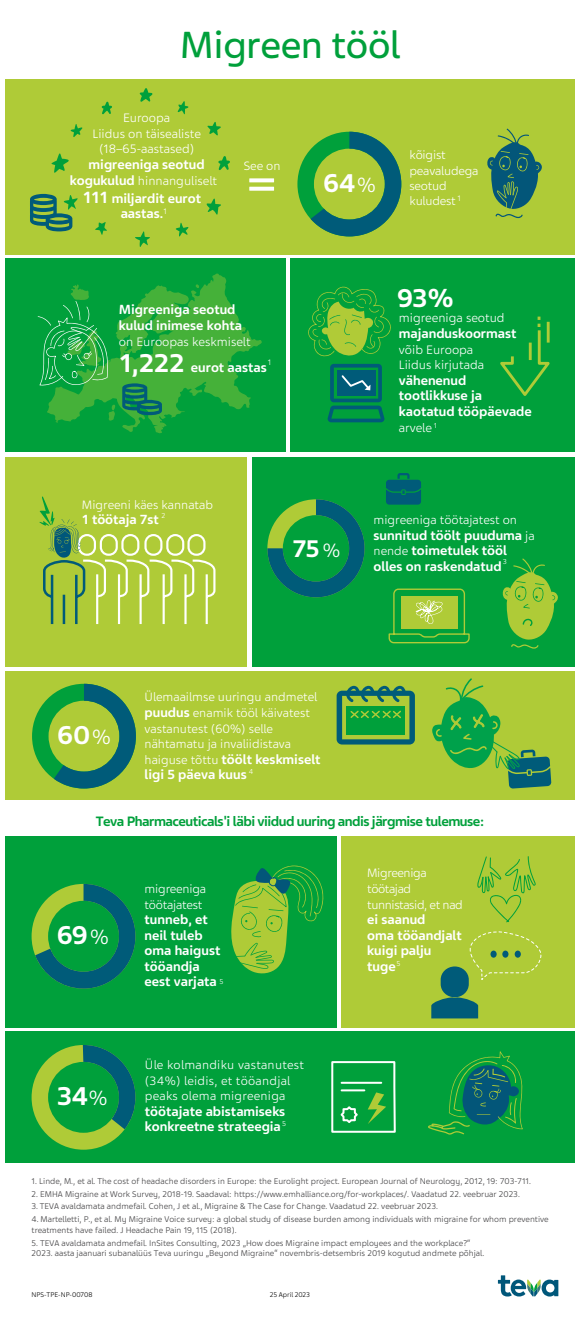
<style>
.page{position:relative;width:580px;height:1320px;background:#fff}
.page>*{position:absolute;margin:0;border:0;box-sizing:border-box;transform-origin:0 0}
.t1{font:40px "Teva Sans";letter-spacing:-.005em;color:#00a03b}
.t2{font:700 27.2px "Teva Sans";letter-spacing:-.03em;color:#fff}
.t3{font:700 25.48px "Teva Sans";color:#fff}
.t4{font:700 14.4px "Teva Sans";letter-spacing:-.035em;color:#00a03b}
.t5{font:700 14px/15.6px "Teva Sans";color:#fff}
.t6{font:300 12.96px/15.6px "Teva Sans";color:#fff;text-align:center}
.t7{font:300 12.8px/15.6px "Teva Sans";color:#fff}
.t8{font:300 12.8px/15.6px "Teva Sans";letter-spacing:.02em;color:#fff}
.t9{font:300 12.8px/15.6px "Teva Sans";letter-spacing:-.03em;color:#fff}
.t10{font:300 8.8px/10.6px "Teva Sans";color:#414042}
.t11{font:300 8.4px "Teva Sans";color:#fff}
.t12{font:300 7.56px "Teva Sans";color:#fff}
.t13{font:300 7.2px "Teva Sans";color:#000}
.s1{font-weight:700;font-size:14px}
.s2{font-size:17.2px}
.s3{font-weight:300;font-size:21.6px}
.s4{font-size:27.2px}
.s5{font-weight:300;font-size:12.8px}
.s6{font-weight:300;font-size:20.2px}
</style>
<div class="page">
<div style="left:341px;top:837px;width:234px;height:191px;background:#afcb37"></div>
<div style="left:5px;top:837px;width:332px;height:191px;background:#00a03b"></div>
<div style="left:5px;top:1032px;width:570px;height:131px;background:#00a03b"></div>
<div style="left:5px;top:457px;width:242px;height:209px;background:#afcb37"></div>
<div style="left:5px;top:671px;width:570px;height:129px;background:#afcb37"></div>
<div style="left:252px;top:457px;width:323px;height:209px;background:#00a03b"></div>
<div style="left:5px;top:258px;width:280px;height:194px;background:#00a03b"></div>
<div style="left:290px;top:258px;width:285px;height:194px;background:#00a03b"></div>
<div style="left:5px;top:79px;width:570px;height:175px;background:#afcb37"></div>
<svg style="left:47px;top:273px;width:215px;height:161px"></svg>
<svg style="left:109px;top:405px;width:6px;height:16px"></svg>
<svg style="left:122px;top:342px;width:6px;height:3px"></svg>
<svg style="left:196px;top:284px;width:3px;height:4px"></svg>
<svg style="left:249px;top:178px;width:25px;height:13px"></svg>
<svg style="left:297px;top:132px;width:104px;height:104px"></svg>
<svg style="left:122px;top:383px;width:40px;height:32px"></svg>
<svg style="left:500px;top:316px;width:50px;height:80px"></svg>
<svg style="left:328px;top:364px;width:57px;height:58px"></svg>
<svg style="left:267px;top:499px;width:98px;height:98px"></svg>
<svg style="left:386px;top:473px;width:35px;height:32px"></svg>
<svg style="left:388px;top:588px;width:82px;height:56px"></svg>
<svg style="left:32px;top:884px;width:103px;height:105px"></svg>
<svg style="left:32px;top:1045px;width:103px;height:105px"></svg>
<svg style="left:477px;top:856px;width:59px;height:67px"></svg>
<svg style="left:431px;top:931px;width:111px;height:87px"></svg>
<svg style="left:337px;top:686px;width:78px;height:59px"></svg>
<svg style="left:502px;top:558px;width:56px;height:91px"></svg>
<svg style="left:331px;top:1061px;width:65px;height:72px"></svg>
<svg style="left:487px;top:128px;width:55px;height:90px"></svg>
<svg style="left:140px;top:88px;width:12px;height:14px"></svg>
<svg style="left:102px;top:102px;width:10px;height:12px"></svg>
<svg style="left:178px;top:101px;width:10px;height:13px"></svg>
<svg style="left:208px;top:122px;width:13px;height:13px"></svg>
<svg style="left:30px;top:194px;width:48px;height:37px"></svg>
<svg style="left:176px;top:223px;width:12px;height:13px"></svg>
<svg style="left:95px;top:222px;width:12px;height:13px"></svg>
<svg style="left:135px;top:231px;width:15px;height:16px"></svg>
<svg style="left:52px;top:153px;width:17px;height:20px"></svg>
<svg style="left:207px;top:199px;width:14px;height:16px"></svg>
<svg style="left:218px;top:156px;width:12px;height:14px"></svg>
<svg style="left:71px;top:124px;width:11px;height:13px"></svg>
<svg style="left:32px;top:684px;width:104px;height:105px"></svg>
<svg style="left:38px;top:284px;width:70px;height:102px"></svg>
<svg style="left:39px;top:496px;width:177px;height:128px"></svg>
<svg style="left:308px;top:286px;width:83px;height:71px"></svg>
<svg style="left:231px;top:865px;width:92px;height:109px"></svg>
<svg style="left:428px;top:1051px;width:95px;height:84px"></svg>
<svg style="left:432px;top:678px;width:119px;height:111px"></svg>
<svg style="left:497px;top:1275px;width:62px;height:22px"></svg>
<h1 class="t1" style="left:180px;top:21px;width:222px">Migreen tööl</h1>
<h3 class="t6" style="left:92px;top:110px;width:110px">Euroopa<br>Liidus on täisealiste (18–65-aastased)</h3>
<h3 class="t5" style="left:89px;top:157px;width:117px">migreeniga seotud</h3>
<h3 class="t6" style="left:70px;top:173px;width:149px"><span class="s1">kogukulud</span> hinnanguliselt</h3>
<p class="t11" style="left:163px;top:206px;width:5px">1</p>
<h3 class="t5" style="left:83px;top:190px;width:120px;text-align:center"><span class="s2">111</span> miljardit eurot aastas.</h3>
<h3 class="t7" style="left:244px;top:158px;width:38px">See on</h3>
<h2 class="t2" style="left:323px;top:167px;width:54px">64<span class="s3">%</span></h2>
<h3 class="t7" style="left:410px;top:148px;width:70px;line-height:15.4px">kõigist peavaludega seotud kuludest</h3>
<p class="t11" style="left:457px;top:193px;width:5px">1</p>
<h3 class="t5" style="left:119px;top:302px;width:125px">Migreeniga seotud kulud inimese kohta</h3>
<h3 class="t6" style="left:119px;top:334px;width:133px">on Euroopas keskmiselt</h3>
<h3 class="t5" style="left:119px;top:359px;width:149px"><span class="s4">1,222</span> eurot aastas</h3>
<p class="t11" style="left:268px;top:357px;width:5px">1</p>
<h2 class="t2" style="left:397px;top:281px;width:58px">93%</h2>
<h3 class="t6" style="left:399px;top:310px;width:107px">migreeniga seotud</h3>
<h3 class="t5" style="left:399px;top:326px;width:119px">majanduskoormast</h3>
<h3 class="t6" style="left:399px;top:342px;width:87px;text-align:left">võib Euroopa<br>Liidus kirjutada</h3>
<h3 class="t5" style="left:399px;top:372px;width:134px">vähenenud tootlikkuse ja kaotatud tööpäevade</h3>
<h3 class="t6" style="left:399px;top:420px;width:35px">arvele</h3>
<p class="t12" style="left:434px;top:421px;width:5px">1</p>
<h3 class="t7" style="left:82px;top:497px;width:132px">Migreeni käes kannatab</h3>
<h3 class="t5" style="left:82px;top:511px;width:78px">1 töötaja 7st</h3>
<h3 class="t7" style="left:374px;top:512px;width:145px">migreeniga töötajatest on</h3>
<h3 class="t5" style="left:374px;top:528px;width:163px">sunnitud töölt puuduma <span class="s5">ja nende</span> toimetulek tööl olles on raskendatud</h3>
<p class="t12" style="left:161px;top:511px;width:5px">2</p>
<h3 class="t3" style="left:293px;top:533px;width:48px">75<span class="s6">%</span></h3>
<p class="t12" style="left:503px;top:558px;width:6px">3</p>
<h2 class="t2" style="left:57px;top:719px;width:55px">60<span class="s3">%</span></h2>
<h3 class="t7" style="left:145px;top:690px;width:174px">Ülemaailmse uuringu andmetel <span class="s1">puudus</span> enamik tööl käivatest vastanutest (60%) selle nähtamatu ja invaliidistava</h3>
<h3 class="t5" style="left:145px;top:752px;width:178px"><span class="s5">haiguse tõttu</span> töölt keskmiselt ligi 5 päeva kuus <sup>4</sup></h3>
<h3 class="t4" style="left:96px;top:813px;width:391px">Teva Pharmaceuticals'i läbi viidud uuring andis järgmise tulemuse:</h3>
<h2 class="t2" style="left:57px;top:919px;width:54px">69<span class="s3">%</span></h2>
<h2 class="t2" style="left:57px;top:1080px;width:52px">34<span class="s3">%</span></h2>
<h3 class="t7" style="left:145px;top:881px;width:63px">migreeniga töötajatest</h3>
<h3 class="t5" style="left:145px;top:912px;width:80px">tunneb, et neil tuleb oma haigust tööandja eest varjata <sup>5</sup></h3>
<h3 class="t8" style="left:145px;top:1057px;width:161px">Üle kolmandiku vastanutest (34%) leidis, et tööandjal peaks olema migreeniga</h3>
<h3 class="t5" style="left:145px;top:1104px;width:143px">töötajate abistamiseks konkreetne strateegia <sup>5</sup></h3>
<h3 class="t9" style="left:367px;top:866px;width:97px">Migreeniga töötajad tunnistasid, et nad</h3>
<h3 class="t5" style="left:367px;top:912px;width:96px">ei saanud<br>oma tööandjalt kuigi palju tuge<sup>5</sup></h3>
<p class="t10" style="left:32px;top:1176px;width:501px">1. Linde, M., et al. The cost of headache disorders in Europe: the Eurolight project. European Journal of Neurology, 2012, 19: 703-711.</p>
<p class="t10" style="left:32px;top:1189px;width:490px">2. EMHA Migraine at Work Survey, 2018-19. Saadaval: https://www.emhalliance.org/for-workplaces/. Vaadatud 22. veebruar 2023.</p>
<p class="t10" style="left:32px;top:1201px;width:408px">3. TEVA avaldamata andmefail. Cohen, J et al., Migraine &amp; The Case for Change. Vaadatud 22. veebruar 2023.</p>
<p class="t10" style="left:32px;top:1214px;width:519px">4. Martelletti, P., et al. My Migraine Voice survey: a global study of disease burden among individuals with migraine for whom preventive treatments have failed. J Headache Pain 19, 115 (2018).</p>
<p class="t10" style="left:32px;top:1238px;width:454px">5. TEVA avaldamata andmefail. InSites Consulting, 2023 „How does Migraine impact employees and the workplace?“<br>2023. aasta jaanuari subanalüüs Teva uuringu „Beyond Migraine“ novembris-detsembris 2019 kogutud andmete põhjal.</p>
<p class="t13" style="left:32px;top:1290px;width:63px">NPS-TPE-NP-00708</p>
<p class="t13" style="left:270px;top:1290px;width:42px">25 April 2023</p>
</div>
